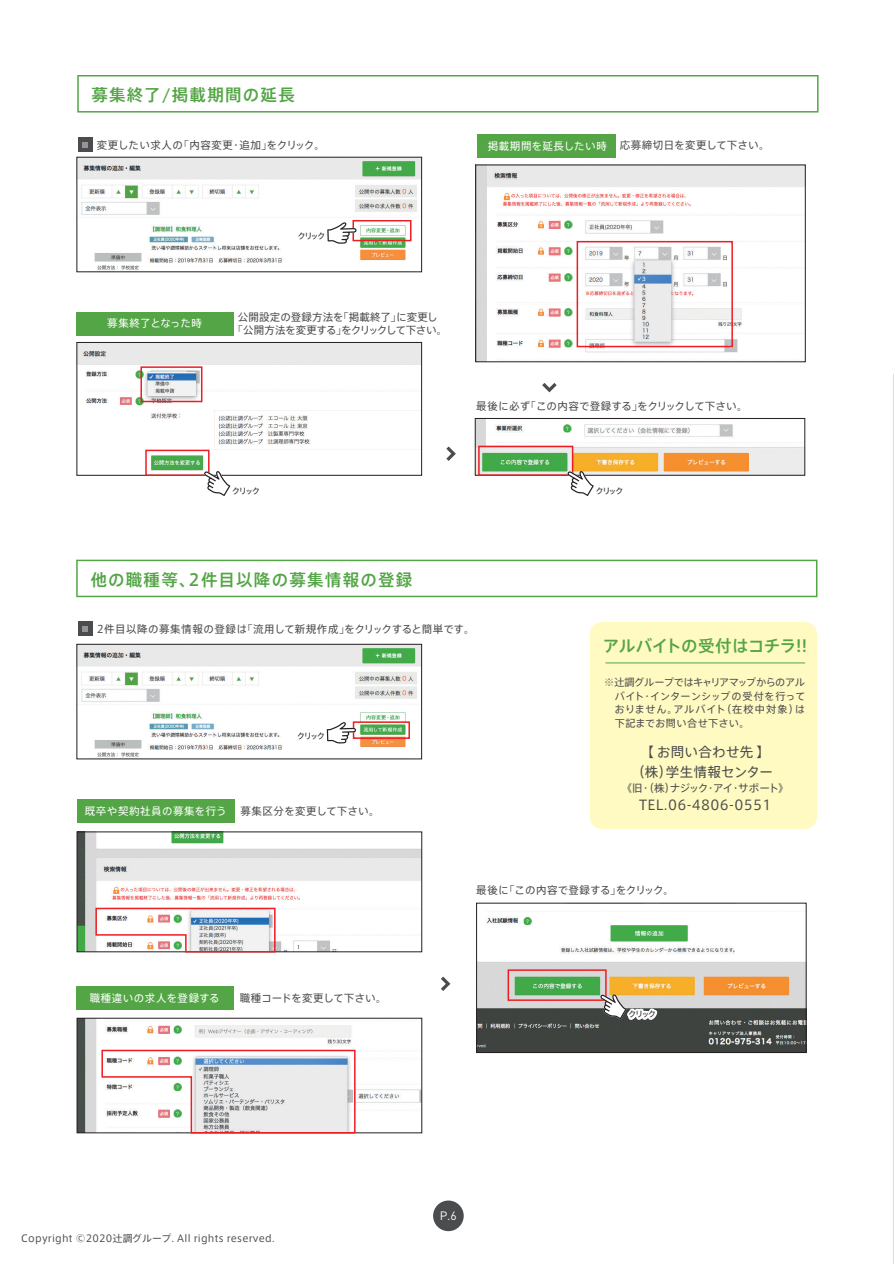
<style>
.page{position:relative;width:894px;height:1264px;background:#fff}
.page>*{position:absolute;margin:0;border:0;box-sizing:border-box;transform-origin:0 0}
.t1{font:500 16.5px "Axis Std";letter-spacing:.075em;color:#54a546}
.t2{font:500 16.5px "Axis Std";letter-spacing:-.025em;color:#54a546}
.t3{font:13.5px/19.5px "Axis Std";letter-spacing:.025em;color:#4b4c4d;text-align:center}
.t4{font:12px "DIN";color:#fff}
.t5{font:10.5px/13.5px "Axis Std";letter-spacing:.01em;color:#4b4c4d;text-align:center}
.t6{font:10.5px "Axis Std";letter-spacing:.05em;color:#4b4c4d}
.t7{font:10.5px "Axis Std";letter-spacing:.05em;color:#fff}
.t8{font:10.5px "Axis Std";letter-spacing:.03em;color:#4b4c4d}
.t9{font:10.5px "Axis Std";letter-spacing:-.075em;color:#4b4c4d}
.t10{font:10.5px "Axis Std";color:#fff}
.t11{font:10.2px/13.5px "Axis Std";letter-spacing:.045em;color:#4b4c4d;text-align:justify}
.t12{font:9.75px "Axis Std";letter-spacing:.025em;color:#4b4c4d}
.t13{font:8.1px "Axis Std";letter-spacing:-.18em;color:#231f20}
.s1{color:#fff}
</style>
<div class="page">
<hr style="left:893px;top:374px;width:1px;height:889px;background:#dcdddf">
<img style="left:79px;top:159px;width:340px;height:111px">
<img style="left:79px;top:646px;width:340px;height:111px">
<div style="left:77px;top:644px;width:344px;height:115px;border:1px solid #231f20"></div>
<img style="left:79px;top:833px;width:341px;height:116px">
<div style="left:77px;top:831px;width:345px;height:120px;border:1px solid #231f20"></div>
<img style="left:79px;top:344px;width:340px;height:127px">
<div style="left:77px;top:342px;width:344px;height:133px;border:1px solid #231f20"></div>
<img style="left:477px;top:167px;width:326px;height:193px">
<img style="left:477px;top:420px;width:325px;height:53px">
<div style="left:475px;top:418px;width:329px;height:57px;border:1px solid #231f20"></div>
<img style="left:79px;top:1019px;width:341px;height:111px">
<div style="left:77px;top:1017px;width:345px;height:115px;border:1px solid #231f20"></div>
<img style="left:478px;top:911px;width:326px;height:139px">
<div style="left:476px;top:902px;width:330px;height:150px;border:1px solid #231f20"></div>
<div style="left:589px;top:622px;width:227px;height:207px;background:#fffac1;border-radius:13px"></div>
<svg style="left:76px;top:559px;width:741px;height:38px"></svg>
<div style="left:433px;top:1200px;width:30px;height:30px;background:#4b4c4d;border-radius:50%"></div>
<svg style="left:441px;top:976px;width:9px;height:14px"></svg>
<svg style="left:446px;top:446px;width:10px;height:15px"></svg>
<svg style="left:542px;top:383px;width:14px;height:9px"></svg>
<svg style="left:77px;top:75px;width:741px;height:37px"></svg>
<div style="left:78px;top:138px;width:14px;height:14px;background:#4b4c4d"></div>
<svg style="left:82px;top:142px;width:6px;height:6px"></svg>
<div style="left:78px;top:621px;width:14px;height:15px;background:#4b4c4d"></div>
<svg style="left:82px;top:626px;width:6px;height:5px"></svg>
<div style="left:352px;top:220px;width:59px;height:21px;border:2px solid #ee1d23"></div>
<svg style="left:295px;top:222px;width:61px;height:22px"></svg>
<div style="left:353px;top:721px;width:57px;height:17px;border:2px solid #ee1d23"></div>
<svg style="left:294px;top:721px;width:62px;height:22px"></svg>
<svg style="left:95px;top:906px;width:181px;height:47px"></svg>
<div style="left:478px;top:445px;width:95px;height:31px;border:2px solid #ee1d23"></div>
<div style="left:576px;top:241px;width:156px;height:106px;border:2px solid #ee1d23"></div>
<hr style="left:605px;top:662px;width:200px;height:1px;background:#54a546">
<svg style="left:567px;top:471px;width:60px;height:25px"></svg>
<div style="left:77px;top:799px;width:157px;height:23px;background:#54a546"></div>
<svg style="left:101px;top:1048px;width:255px;height:86px"></svg>
<div style="left:76px;top:985px;width:157px;height:24px;background:#54a546"></div>
<div style="left:76px;top:312px;width:157px;height:23px;background:#54a546"></div>
<div style="left:476px;top:134px;width:139px;height:24px;background:#54a546"></div>
<div style="left:507px;top:969px;width:99px;height:31px;border:2px solid #ee1d23"></div>
<svg style="left:600px;top:993px;width:60px;height:30px"></svg>
<div style="left:140px;top:366px;width:62px;height:36px;border:2px solid #ee1d23"></div>
<div style="left:145px;top:449px;width:64px;height:27px;border:2px solid #ee1d23"></div>
<svg style="left:204px;top:471px;width:60px;height:25px"></svg>
<h1 class="t1" style="left:91px;top:82px;width:205px">募集終了/掲載期間の延長</h1>
<p class="t6" style="left:97px;top:137px;width:230px">変更したい求人の「内容変更・追加」をクリック。</p>
<p class="t8" style="left:488px;top:137px;width:283px"><span class="s1">掲載期間を延長したい時</span> 応募締切日を変更して下さい。</p>
<p class="t10" style="left:107px;top:315px;width:96px">募集終了となった時</p>
<p class="t13" style="left:298px;top:229px;width:29px">クリック</p>
<p class="t5" style="left:232px;top:309px;width:216px">公開設定の登録方法を「掲載終了」に変更し<br>「公開方法を変更する」をクリックして下さい。</p>
<p class="t13" style="left:232px;top:485px;width:29px">クリック</p>
<p class="t5" style="left:476px;top:398px;width:273px">最後に必ず「この内容で登録する」をクリックして下さい。</p>
<p class="t13" style="left:595px;top:485px;width:29px">クリック</p>
<h1 class="t1" style="left:90px;top:566px;width:323px">他の職種等、2件目以降の募集情報の登録</h1>
<p class="t6" style="left:97px;top:621px;width:379px">2件目以降の募集情報の登録は「流用して新規作成」をクリックすると簡単です。</p>
<p class="t13" style="left:297px;top:729px;width:29px">クリック</p>
<p class="t7" style="left:85px;top:803px;width:143px">既卒や契約社員の募集を行う</p>
<p class="t5" style="left:240px;top:803px;width:141px">募集区分を変更して下さい。</p>
<h1 class="t2" style="left:602px;top:633px;width:206px">アルバイトの受付はコチラ!!</h1>
<p class="t11" style="left:614px;top:675px;width:192px;text-indent:-10px">※辻調グループではキャリアマップからのアルバイト・インターンシップの受付を行っておりません。アルバイト（在校中対象）は下記までお問い合せ下さい。</p>
<p class="t3" style="left:631px;top:741px;width:143px">【お問い合わせ先】（株）学生情報センター</p>
<p class="t9" style="left:621px;top:780px;width:169px">《旧・（株）ナジック・アイ・サポート》</p>
<p class="t3" style="left:639px;top:794px;width:134px">TEL.06-4806-0551</p>
<p class="t5" style="left:476px;top:882px;width:199px">最後に「この内容で登録する」をクリック。</p>
<p class="t7" style="left:90px;top:990px;width:131px">職種違いの求人を登録する</p>
<p class="t5" style="left:240px;top:990px;width:148px">職種コードを変更して下さい。</p>
<p class="t13" style="left:628px;top:1008px;width:29px">クリック</p>
<p class="t12" style="left:21px;top:1230px;width:255px">Copyright ©2020辻調グループ. All rights reserved.</p>
<p class="t4" style="left:439px;top:1208px;width:19px">P.6</p>
</div>
